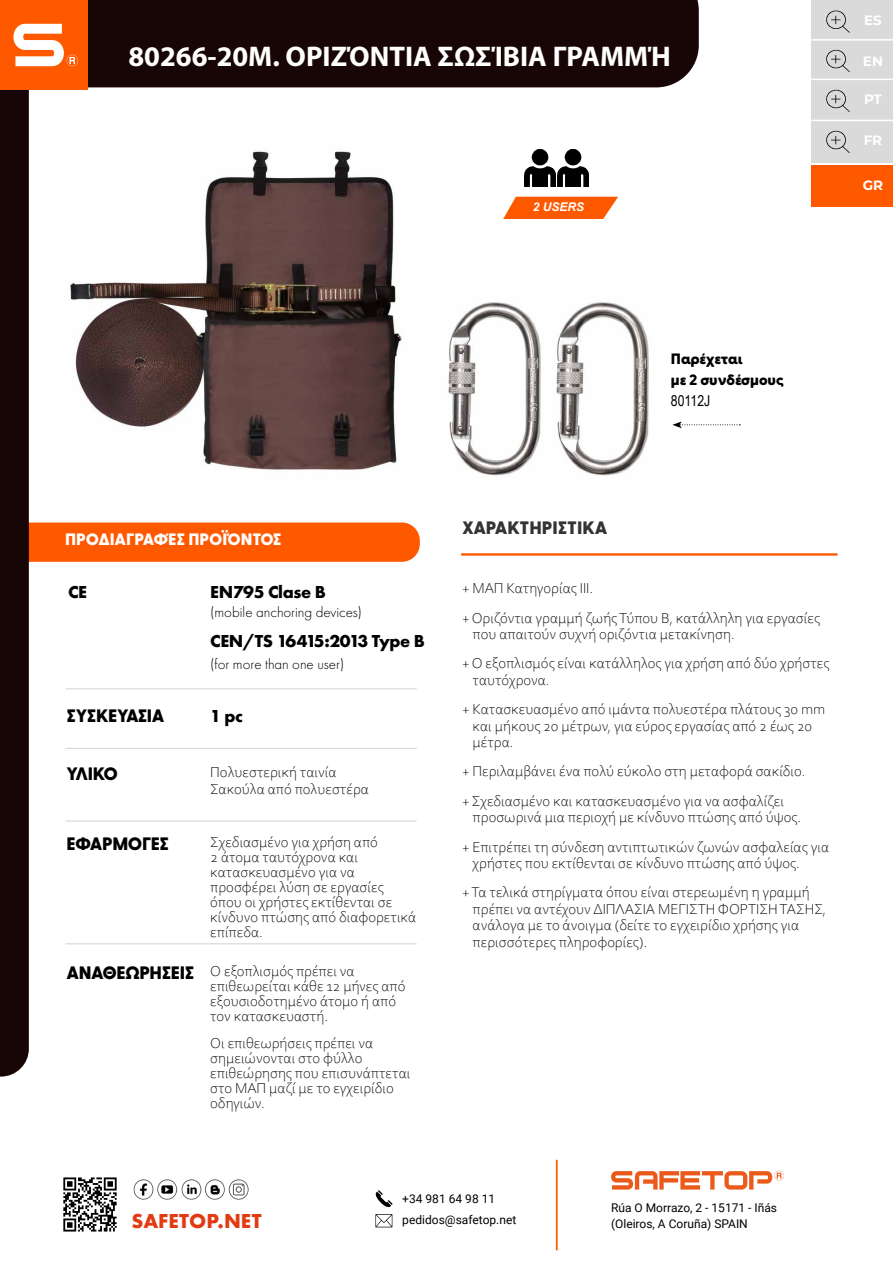
<style>
.page{position:relative;width:893px;height:1263px;background:#fff}
.page>*{position:absolute;margin:0;border:0;box-sizing:border-box;transform-origin:0 0}
.t1{font:700 28.5px "Myriad Pro";color:#fff}
.t2{font:700 21px "Futura PT";color:#e23b13}
.t3{font:700 18px "Futura PT";letter-spacing:-.02em;color:#000}
.t4{font:800 18px "Greycliff CF";letter-spacing:-.02em;color:#000}
.t5{font:800 18px "Greycliff CF";color:#333332}
.t6{font:800 16.5px "Greycliff CF";color:#fff}
.t7{font:300 15px/15px "Corbel";color:#000}
.t8{font:300 15px "Futura PT";color:#000}
.t9{font:800 15px/21px "Greycliff CF";color:#000}
.t10{font:15px "Arial Narrow";color:#000}
.t11{font:700 13.5px "Montserrat";color:#fff}
.t12{font:12px/16.5px "Roboto";color:#000}
.t13{font:italic 700 12px "Arial";color:#fff}
</style>
<div class="page">
<img style="left:556px;top:302px;width:93px;height:174px">
<div style="left:0;top:522px;width:420px;height:40px;background:#ff5900;border-radius:18px"></div>
<div style="left:461px;top:553px;width:376px;height:3px;border:2px solid #ff5900"></div>
<hr style="left:66px;top:748px;width:351px;height:1px;background:#dadada">
<hr style="left:66px;top:820px;width:351px;height:2px;background:#dadada">
<hr style="left:66px;top:943px;width:351px;height:1px;background:#dadada">
<hr style="left:66px;top:688px;width:351px;height:1px;background:#dadada">
<svg style="left:672px;top:421px;width:68px;height:7px"></svg>
<img style="left:78px;top:151px;width:324px;height:319px">
<img style="left:448px;top:302px;width:93px;height:174px">
<img style="left:524px;top:150px;width:64px;height:36px">
<svg style="left:503px;top:197px;width:115px;height:22px;background:#ff6c1e"></svg>
<div style="left:88px;top:0;width:611px;height:87px;background:#180607"></div>
<div style="left:0;top:0;width:88px;height:89px;background:#ff5900"></div>
<svg style="left:0;top:23px;width:78px;height:1053px"></svg>
<svg style="left:375px;top:1214px;width:17px;height:13px"></svg>
<svg style="left:376px;top:1190px;width:16px;height:17px"></svg>
<svg style="left:611px;top:1171px;width:173px;height:18px"></svg>
<img style="left:133px;top:1179px;width:116px;height:20px">
<hr style="left:556px;top:1160px;width:2px;height:90px;background:#ff5900">
<img style="left:63px;top:1177px;width:54px;height:55px">
<div style="left:811px;top:39px;width:82px;height:41px;background:#dadada"></div>
<div style="left:811px;top:165px;width:82px;height:41px;background:#ff5900"></div>
<div style="left:811px;top:80px;width:82px;height:41px;background:#dadada"></div>
<div style="left:811px;top:121px;width:82px;height:41px;background:#dadada"></div>
<div style="left:811px;top:0;width:82px;height:39px;background:#dadada"></div>
<svg style="left:826px;top:10px;width:24px;height:23px"></svg>
<svg style="left:826px;top:49px;width:24px;height:23px"></svg>
<svg style="left:826px;top:89px;width:24px;height:23px"></svg>
<svg style="left:826px;top:130px;width:24px;height:23px"></svg>
<hr style="left:811px;top:79px;width:82px;height:1px;background:#fff">
<hr style="left:811px;top:39px;width:82px;height:2px;background:#fff">
<hr style="left:811px;top:120px;width:82px;height:1px;background:#fff">
<h1 class="t1" style="left:128px;top:37px;width:544px">80266-20M. ΟΡΙΖΌΝΤΙΑ ΣΩΣΊΒΙΑ ΓΡΑΜΜΉ</h1>
<p class="t13" style="left:533px;top:199px;width:53px">2 USERS</p>
<p class="t11" style="left:864px;top:11px;width:19px">ES</p>
<p class="t11" style="left:863px;top:51px;width:21px">EN</p>
<p class="t11" style="left:864px;top:90px;width:19px">PT</p>
<p class="t11" style="left:864px;top:131px;width:20px">FR</p>
<p class="t11" style="left:863px;top:175px;width:22px">GR</p>
<p class="t9" style="left:671px;top:348px;width:114px">Παρέχεται<br>με 2 συνδέσμους</p>
<p class="t10" style="left:671px;top:390px;width:41px">80112J</p>
<p class="t6" style="left:65px;top:527px;width:218px">ΠΡΟΔΙΑΓΡΑΦΈΣ ΠΡΟΪΌΝΤΟΣ</p>
<p class="t3" style="left:68px;top:580px;width:21px">CE</p>
<p class="t4" style="left:67px;top:702px;width:100px">ΣΥΣΚΕΥΑΣΙΑ</p>
<p class="t4" style="left:67px;top:760px;width:53px">ΥΛΙΚΟ</p>
<p class="t4" style="left:67px;top:830px;width:104px">ΕΦΑΡΜΟΓΕΣ</p>
<p class="t4" style="left:67px;top:959px;width:129px">ΑΝΑΘΕΩΡΗΣΕΙΣ</p>
<p class="t3" style="left:210px;top:580px;width:117px">EN795 Clase B</p>
<p class="t3" style="left:210px;top:630px;width:216px">CEN/TS 16415:2013 Type B</p>
<p class="t8" style="left:210px;top:603px;width:153px">(mobile anchoring devices)</p>
<p class="t8" style="left:210px;top:656px;width:136px">(for more than one user)</p>
<p class="t3" style="left:210px;top:704px;width:34px">1 pc</p>
<p class="t7" style="left:210px;top:763px;width:160px;line-height:16.5px">Πολυεστερική ταινία<br>Σακούλα από πολυεστέρα</p>
<p class="t7" style="left:210px;top:834px;width:208px">Σχεδιασμένο για χρήση από<br>2 άτομα ταυτόχρονα και κατασκευασμένο για να προσφέρει λύση σε εργασίες όπου οι χρήστες εκτίθενται σε κίνδυνο πτώσης από διαφορετικά επίπεδα.</p>
<p class="t7" style="left:210px;top:962px;width:197px">Ο εξοπλισμός πρέπει να επιθεωρείται κάθε 12 μήνες από εξουσιοδοτημένο άτομο ή από τον κατασκευαστή.</p>
<p class="t7" style="left:210px;top:1035px;width:202px">Οι επιθεωρήσεις πρέπει να σημειώνονται στο φύλλο επιθεώρησης που επισυνάπτεται στο ΜΑΠ μαζί με το εγχειρίδιο οδηγιών.</p>
<p class="t5" style="left:462px;top:514px;width:147px">ΧΑΡΑΚΤΗΡΙΣΤΙΚΑ</p>
<p class="t7" style="left:462px;top:573px;width:360px;line-height:29.2px">+ ΜΑΠ Κατηγορίας ΙΙΙ.<br>+ Οριζόντια γραμμή ζωής Τύπου Β, κατάλληλη για εργασίες</p>
<p class="t7" style="left:462px;top:619px;width:369px;line-height:29.2px;text-indent:11px">που απαιτούν συχνή οριζόντια μετακίνηση.<br>+ Ο εξοπλισμός είναι κατάλληλος για χρήση από δύο χρήστες</p>
<p class="t7" style="left:462px;top:665px;width:365px;line-height:29.2px;text-indent:11px">ταυτόχρονα.<br>+ Κατασκευασμένο από ιμάντα πολυεστέρα πλάτους 30 mm</p>
<p class="t7" style="left:473px;top:717px;width:341px;line-height:16.5px">και μήκους 20 μέτρων, για εύρος εργασίας από 2 έως 20 μέτρα.</p>
<p class="t7" style="left:462px;top:756px;width:345px;line-height:29.2px">+ Περιλαμβάνει ένα πολύ εύκολο στη μεταφορά σακίδιο. + Σχεδιασμένο και κατασκευασμένο για να ασφαλίζει</p>
<p class="t7" style="left:462px;top:802px;width:369px;line-height:29.2px;text-indent:11px">προσωρινά μια περιοχή με κίνδυνο πτώσης από ύψος.<br>+ Επιτρέπει τη σύνδεση αντιπτωτικών ζωνών ασφαλείας για</p>
<p class="t7" style="left:462px;top:848px;width:349px;line-height:29.2px;text-align:center">χρήστες που εκτίθενται σε κίνδυνο πτώσης από ύψος.<br>+ Τα τελικά στηρίγματα όπου είναι στερεωμένη η γραμμή</p>
<p class="t7" style="left:473px;top:900px;width:355px;line-height:16.5px">πρέπει να αντέχουν ΔΙΠΛΑΣΙΑ ΜΕΓΙΣΤΗ ΦΟΡΤΙΣΗ ΤΑΣΗΣ, ανάλογα με το άνοιγμα (δείτε το εγχειρίδιο χρήσης για περισσότερες πληροφορίες).</p>
<p class="t12" style="left:402px;top:1190px;width:94px">+34 981 64 98 11</p>
<h2 class="t2" style="left:131px;top:1207px;width:132px">SAFETOP.NET</h2>
<p class="t12" style="left:402px;top:1211px;width:116px">pedidos@safetop.net</p>
<p class="t12" style="left:611px;top:1198px;width:168px">Rúa O Morrazo, 2 - 15171 - Iñás (Oleiros, A Coruña) SPAIN</p>
</div>
